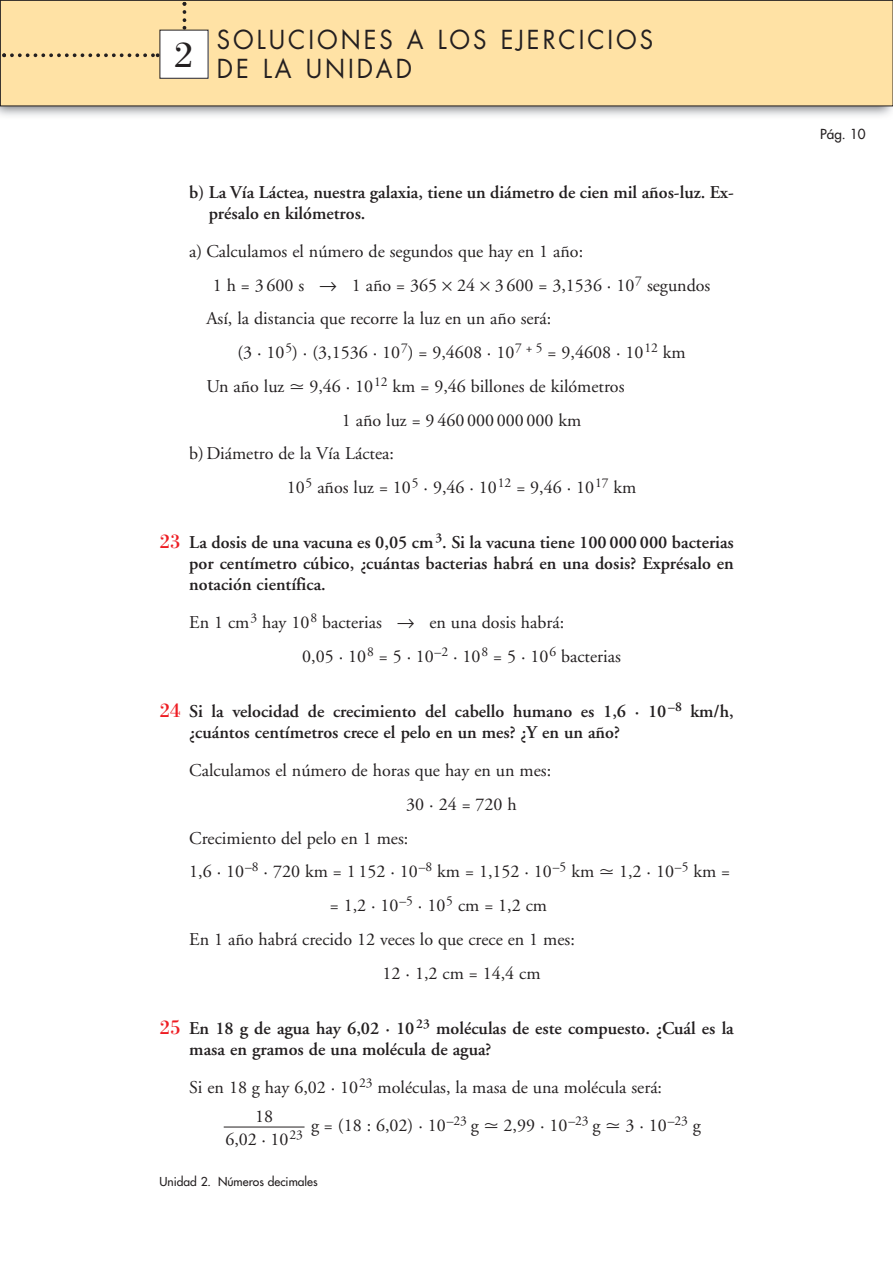
<style>
.page{position:relative;width:893px;height:1263px;background:#fff}
.page>*{position:absolute;margin:0;border:0;box-sizing:border-box;transform-origin:0 0}
.t1{font:37.5px "Bodoni";color:#231f20}
.t2{font:25.5px/28.5px "Futura";letter-spacing:.125em;color:#231f20;scale:.94 1}
.t3{font:18px/33.8px "Adobe Garamond";color:#231f20}
.t4{font:600 18px/21px "Adobe Garamond";color:#231f20}
.t5{font:13.5px "Futura";color:#231f20}
.t6{font:12px "Futura";color:#231f20}
.s1{font-family:"European Pi Two"}
.s2{font-family:"Bodoni";font-weight:400;font-size:21px;color:#ee1d23}
</style>
<div class="page">
<hr style="left:224px;top:1127px;width:80px;height:1px;background:#231f20">
<img style="left:0;top:106px;width:892px;height:10px">
<div style="left:0;top:0;width:892px;height:106px;background:#ffe2a5"></div>
<div style="left:0;top:0;width:892px;height:106px;border:1px solid #231f20"></div>
<svg style="left:2px;top:53px;width:157px;height:4px"></svg>
<svg style="left:182px;top:2px;width:4px;height:28px"></svg>
<div style="left:160px;top:30px;width:48px;height:48px;background:#fff"></div>
<h1 class="t1" style="left:175px;top:41px;width:20px">2</h1>
<h1 class="t1" style="left:175px;top:41px;width:20px">1</h1>
<h2 class="t2" style="left:217px;top:28px;width:465px">SOLUCIONES A LOS EJERCICIOS<br>DE LA UNIDAD</h2>
<p class="t4" style="left:209px;top:183px;width:526px;text-indent:-19px">b) La Vía Láctea, nuestra galaxia, tiene un diámetro de cien mil años-luz. Ex&shy;présalo en kilómetros.</p>
<p class="t3" style="left:189px;top:236px;width:395px">a) Calculamos el número de segundos que hay en 1 año:</p>
<p class="t3" style="left:213px;top:270px;width:499px">1 h = 3 600 s → 1 año = 365 24 3 600 = 3,1536 · 10<sup>7</sup> segundos</p>
<p class="t3" style="left:206px;top:304px;width:346px">Así, la distancia que recorre la luz en un año será:</p>
<p class="t3" style="left:237px;top:337px;width:450px">(3 · 10<sup>5</sup>) · (3,1536 · 10<sup>7</sup>) = 9,4608 · 10<sup>7</sup> <sup>+</sup> <sup>5</sup> = 9,4608 · 10<sup>12</sup> km</p>
<p class="t3" style="left:206px;top:371px;width:419px">Un año luz <span class="s1">-</span> 9,46 · 10<sup>12</sup> km = 9,46 billones de kilómetros</p>
<p class="t3" style="left:342px;top:405px;width:241px">1 año luz = 9 460 000 000 000 km</p>
<p class="t3" style="left:189px;top:439px;width:206px">b) Diámetro de la Vía Láctea:</p>
<p class="t3" style="left:287px;top:472px;width:351px">10<sup>5</sup> años luz = 10<sup>5</sup> · 9,46 · 10<sup>12</sup> = 9,46 · 10<sup>17</sup> km</p>
<p class="t4" style="left:189px;top:534px;width:546px;text-align:justify;text-indent:-30px"><span class="s2">23</span> La dosis de una vacuna es 0,05 cm<sup>3</sup>. Si la vacuna tiene 100 000 000 bacterias por centímetro cúbico, ¿cuántas bacterias habrá en una dosis? Exprésalo en notación científica.</p>
<p class="t3" style="left:302px;top:607px;width:320px;text-indent:-113px">En 1 cm<sup>3</sup> hay 10<sup>8</sup> bacterias → en una dosis habrá:<br>0,05 · 10<sup>8</sup> = 5 · 10<sup>–2</sup> · 10<sup>8</sup> = 5 · 10<sup>6</sup> bacterias</p>
<p class="t4" style="left:189px;top:702px;width:546px;text-indent:-30px"><span class="s2">24</span> Si la velocidad de crecimiento del cabello humano es 1,6 · 10<sup>–8</sup> km/h, ¿cuántos centímetros crece el pelo en un mes? ¿Y en un año?</p>
<p class="t3" style="left:189px;top:755px;width:363px">Calculamos el número de horas que hay en un mes:</p>
<p class="t3" style="left:406px;top:789px;width:112px">30 · 24 = 720 h</p>
<p class="t3" style="left:189px;top:823px;width:220px">Crecimiento del pelo en 1 mes:</p>
<p class="t3" style="left:189px;top:856px;width:542px">1,6 · 10<sup>–8</sup> · 720 km = 1 152 · 10<sup>–8</sup> km = 1,152 · 10<sup>–5</sup> km <span class="s1">-</span> 1,2 · 10<sup>–5</sup> km =</p>
<p class="t3" style="left:330px;top:890px;width:219px">= 1,2 · 10<sup>–5</sup> · 10<sup>5</sup> cm = 1,2 cm</p>
<p class="t3" style="left:189px;top:924px;width:387px">En 1 año habrá crecido 12 veces lo que crece en 1 mes:</p>
<p class="t3" style="left:382px;top:958px;width:159px">12 · 1,2 cm = 14,4 cm</p>
<p class="t4" style="left:189px;top:1019px;width:546px;text-indent:-30px"><span class="s2">25</span> En 18 g de agua hay 6,02 · 10<sup>23</sup> moléculas de este compuesto. ¿Cuál es la masa en gramos de una molécula de agua?</p>
<p class="t3" style="left:311px;top:1070px;width:391px;line-height:38px;text-indent:-122px">Si en 18 g hay 6,02 · 10<sup>23</sup> moléculas, la masa de una molécula será:<br>g = (18 : 6,02) · 10<sup>–23</sup> g <span class="s1">-</span> 2,99 · 10<sup>–23</sup> g <span class="s1">-</span> 3 · 10<sup>–23</sup> g</p>
<p class="t3" style="left:225px;top:1107px;width:79px;line-height:22.8px;text-align:center">18<br>6,02 · 10<sup>23</sup></p>
<p class="t6" style="left:159px;top:1176px;width:160px">Unidad 2. Números decimales</p>
<p class="t5" style="left:820px;top:128px;width:47px">Pág. 10</p>
</div>
